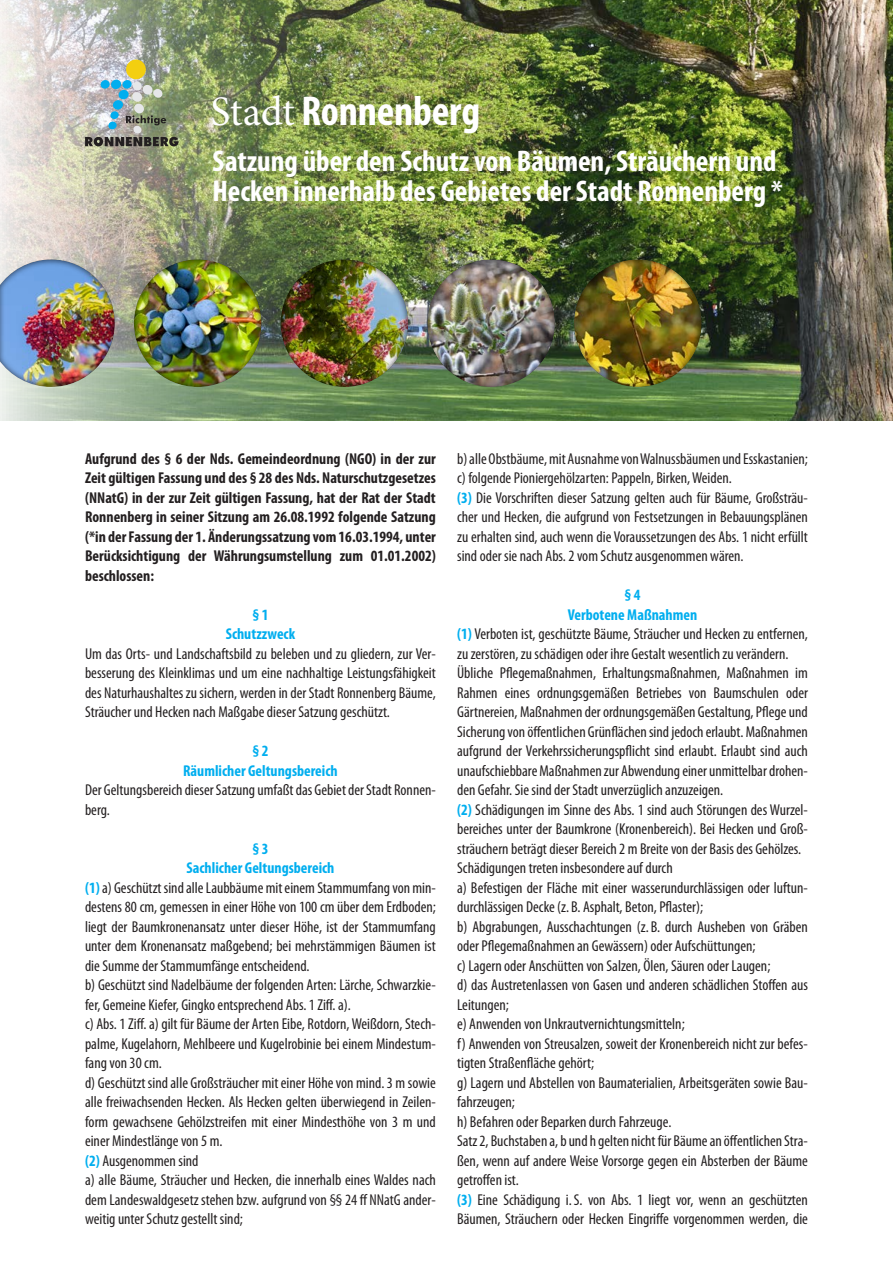
<style>
.page{position:relative;width:893px;height:1263px;background:#fff}
.page>*{position:absolute;margin:0;border:0;box-sizing:border-box;transform-origin:0 0}
.Fließtext{font:700 condensed 42px "Myriad Pro";letter-spacing:-.005em;color:#fff}
.t1{font:700 condensed 30px/30px "Myriad Pro";color:#fff}
.Fließtext-2{font:condensed 15.75px/19.5px "Myriad Pro";color:#231f20;text-align:justify}
.Einleitung{font:700 condensed 15.75px/19.5px "Myriad Pro";color:#231f20;text-align:justify}
.Paragraph{font:700 condensed 15.75px "Myriad Pro";color:#00aeef}
.s1{font-family:"Minion Pro";font-weight:400;font-stretch:normal}
.s2{font-weight:700;color:#00aeef}
</style>
<div class="page">
<img style="left:0;top:0;width:893px;height:421px">
<div style="left:111px;top:80px;width:10px;height:9px;background:#00aeef;border-radius:50%"></div>
<img style="left:85px;top:81px;width:94px;height:65px">
<div style="left:126px;top:60px;width:20px;height:19px;background:#f3cf10;border-radius:50%"></div>
<img style="left:427px;top:258px;width:130px;height:131px">
<img style="left:573px;top:259px;width:131px;height:130px">
<img style="left:0;top:258px;width:118px;height:131px">
<img style="left:280px;top:259px;width:130px;height:130px">
<img style="left:133px;top:259px;width:130px;height:130px">
<p class="Fließtext" style="left:210px;top:88px;width:271px"><span class="s1">Stadt</span> Ronnenberg</p>
<p class="t1" style="left:213px;top:147px;width:571px">Satzung über den Schutz von Bäumen, Sträuchern und<br>Hecken innerhalb des Gebietes der Stadt Ronnenberg *</p>
<p class="Einleitung" style="left:85px;top:449px;width:352px">Aufgrund des § 6 der Nds. Gemeindeordnung (NGO) in der zur Zeit gültigen Fassung und des § 28 des Nds. Naturschutzgesetzes (NNatG) in der zur Zeit gültigen Fassung, hat der Rat der Stadt Ronnenberg in seiner Sitzung am 26.08.1992 folgende Satzung (*in der Fassung der 1. Änderungssatzung vom 16.03.1994, unter Berücksichtigung der Währungsumstellung zum 01.01.2002) beschlossen:</p>
<p class="Paragraph" style="left:252px;top:606px;width:18px">§ 1</p>
<p class="Paragraph" style="left:226px;top:625px;width:71px">Schutzzweck</p>
<p class="Fließtext-2" style="left:85px;top:644px;width:352px">Um das Orts- und Landschaftsbild zu beleben und zu gliedern, zur Ver&shy;besserung des Kleinklimas und um eine nachhaltige Leistungsfähigkeit des Naturhaushaltes zu sichern, werden in der Stadt Ronnenberg Bäume, Sträucher und Hecken nach Maßgabe dieser Satzung geschützt.</p>
<p class="Paragraph" style="left:252px;top:742px;width:18px">§ 2</p>
<p class="Paragraph" style="left:183px;top:762px;width:156px">Räumlicher Geltungsbereich</p>
<p class="Fließtext-2" style="left:85px;top:780px;width:352px">Der Geltungsbereich dieser Satzung umfaßt das Gebiet der Stadt Ronnen&shy;berg.</p>
<p class="Paragraph" style="left:252px;top:840px;width:18px">§ 3</p>
<p class="Paragraph" style="left:186px;top:859px;width:150px">Sachlicher Geltungsbereich</p>
<p class="Fließtext-2" style="left:85px;top:878px;width:352px"><span class="s2">(1)</span> a) Geschützt sind alle Laubbäume mit einem Stammumfang von min&shy;destens 80 cm, gemessen in einer Höhe von 100 cm über dem Erdboden; liegt der Baumkronenansatz unter dieser Höhe, ist der Stammumfang unter dem Kronenansatz maßgebend; bei mehrstämmigen Bäumen ist die Summe der Stammumfänge entscheidend.</p>
<p class="Fließtext-2" style="left:85px;top:975px;width:352px">b) Geschützt sind Nadelbäume der folgenden Arten: Lärche, Schwarzkie&shy;fer, Gemeine Kiefer, Gingko entsprechend Abs. 1 Ziff. a).</p>
<p class="Fließtext-2" style="left:85px;top:1014px;width:352px">c) Abs. 1 Ziff. a) gilt für Bäume der Arten Eibe, Rotdorn, Weißdorn, Stech&shy;palme, Kugelahorn, Mehlbeere und Kugelrobinie bei einem Mindestum&shy;fang von 30 cm.</p>
<p class="Fließtext-2" style="left:85px;top:1073px;width:352px">d) Geschützt sind alle Großsträucher mit einer Höhe von mind. 3 m sowie alle freiwachsenden Hecken. Als Hecken gelten überwiegend in Zeilen&shy;form gewachsene Gehölzstreifen mit einer Mindesthöhe von 3 m und einer Mindestlänge von 5 m.</p>
<p class="Fließtext-2" style="left:85px;top:1151px;width:115px"><span class="s2">(2)</span> Ausgenommen sind</p>
<p class="Fließtext-2" style="left:85px;top:1170px;width:352px">a) alle Bäume, Sträucher und Hecken, die innerhalb eines Waldes nach dem Landeswaldgesetz stehen bzw. aufgrund von §§ 24 ff NNatG ander&shy;weitig unter Schutz gestellt sind;</p>
<p class="Fließtext-2" style="left:457px;top:449px;width:352px">b) alle Obstbäume, mit Ausnahme von Walnussbäumen und Esskastanien;</p>
<p class="Fließtext-2" style="left:457px;top:468px;width:276px">c) folgende Pioniergehölzarten: Pappeln, Birken, Weiden.</p>
<p class="Fließtext-2" style="left:457px;top:488px;width:352px"><span class="s2">(3)</span> Die Vorschriften dieser Satzung gelten auch für Bäume, Großsträu&shy;cher und Hecken, die aufgrund von Festsetzungen in Bebauungsplänen zu erhalten sind, auch wenn die Voraussetzungen des Abs. 1 nicht erfüllt sind oder sie nach Abs. 2 vom Schutz ausgenommen wären.</p>
<p class="Paragraph" style="left:624px;top:586px;width:18px">§ 4</p>
<p class="Paragraph" style="left:568px;top:606px;width:131px">Verbotene Maßnahmen</p>
<p class="Fließtext-2" style="left:457px;top:624px;width:352px"><span class="s2">(1)</span> Verboten ist, geschützte Bäume, Sträucher und Hecken zu entfernen, zu zerstören, zu schädigen oder ihre Gestalt wesentlich zu verändern.</p>
<p class="Fließtext-2" style="left:457px;top:663px;width:352px">Übliche Pflegemaßnahmen, Erhaltungsmaßnahmen, Maßnahmen im Rahmen eines ordnungsgemäßen Betriebes von Baumschulen oder Gärtnereien, Maßnahmen der ordnungsgemäßen Gestaltung, Pflege und Sicherung von öffentlichen Grünflächen sind jedoch erlaubt. Maßnahmen aufgrund der Verkehrssicherungspflicht sind erlaubt. Erlaubt sind auch unaufschiebbare Maßnahmen zur Abwendung einer unmittelbar drohen&shy;den Gefahr. Sie sind der Stadt unverzüglich anzuzeigen.</p>
<p class="Fließtext-2" style="left:457px;top:800px;width:352px"><span class="s2">(2)</span> Schädigungen im Sinne des Abs. 1 sind auch Störungen des Wurzel&shy;bereiches unter der Baumkrone (Kronenbereich). Bei Hecken und Groß&shy;sträuchern beträgt dieser Bereich 2 m Breite von der Basis des Gehölzes.</p>
<p class="Fließtext-2" style="left:457px;top:858px;width:217px">Schädigungen treten insbesondere auf durch</p>
<p class="Fließtext-2" style="left:457px;top:878px;width:352px">a) Befestigen der Fläche mit einer wasserundurchlässigen oder luftun&shy;durchlässigen Decke (z. B. Asphalt, Beton, Pflaster);</p>
<p class="Fließtext-2" style="left:457px;top:917px;width:352px">b) Abgrabungen, Ausschachtungen (z. B. durch Ausheben von Gräben oder Pflegemaßnahmen an Gewässern) oder Aufschüttungen;</p>
<p class="Fließtext-2" style="left:457px;top:956px;width:315px">c) Lagern oder Anschütten von Salzen, Ölen, Säuren oder Laugen;</p>
<p class="Fließtext-2" style="left:457px;top:975px;width:352px">d) das Austretenlassen von Gasen und anderen schädlichen Stoffen aus<br>Leitungen;</p>
<p class="Fließtext-2" style="left:457px;top:1014px;width:229px">e) Anwenden von Unkrautvernichtungsmitteln;</p>
<p class="Fließtext-2" style="left:457px;top:1034px;width:352px">f) Anwenden von Streusalzen, soweit der Kronenbereich nicht zur befes&shy;tigten Straßenfläche gehört;</p>
<p class="Fließtext-2" style="left:457px;top:1073px;width:352px">g) Lagern und Abstellen von Baumaterialien, Arbeitsgeräten sowie Bau&shy;fahrzeugen;</p>
<p class="Fließtext-2" style="left:457px;top:1112px;width:216px">h) Befahren oder Beparken durch Fahrzeuge.</p>
<p class="Fließtext-2" style="left:457px;top:1131px;width:352px">Satz 2, Buchstaben a, b und h gelten nicht für Bäume an öffentlichen Stra&shy;ßen, wenn auf andere Weise Vorsorge gegen ein Absterben der Bäume getroffen ist.</p>
<p class="Fließtext-2" style="left:457px;top:1190px;width:352px"><span class="s2">(3)</span> Eine Schädigung i.S. von Abs. 1 liegt vor, wenn an geschützten<br>Bäumen, Sträuchern oder Hecken Eingriffe vorgenommen werden, die</p>
</div>
